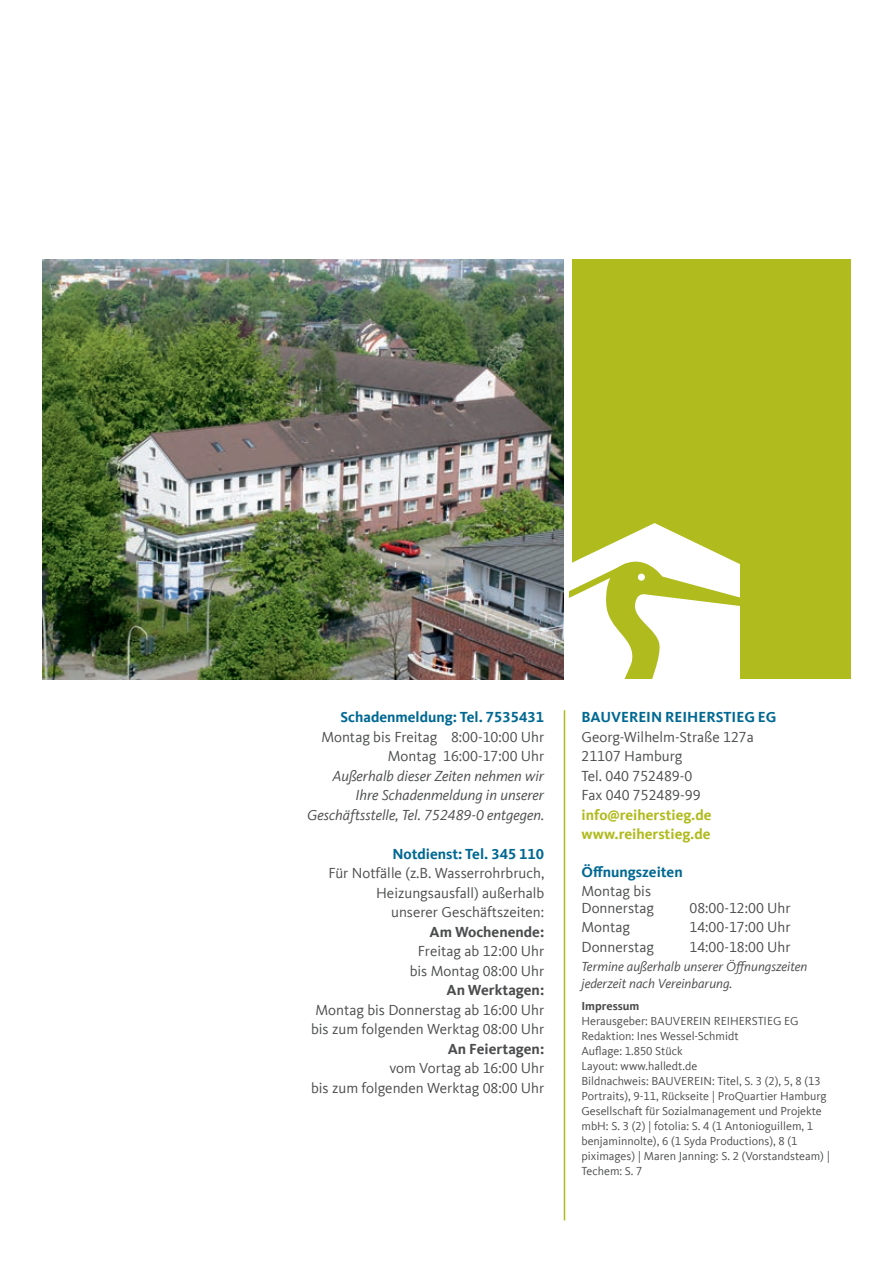
<style>
.page{position:relative;width:893px;height:1263px;background:#fff}
.page>*{position:absolute;margin:0;border:0;box-sizing:border-box;transform-origin:0 0}
.Fließ{font:15px/19.5px "Kievit Offc";color:#4b4c4d;text-align:right}
.Fließ-2{font:italic 15px "Kievit Offc";color:#4b4c4d}
.Fließ-3{font:700 15px "Kievit Offc";color:#006893}
.Fließ-4{font:700 15px "Kievit Offc";color:#4b4c4d}
.Fließ-5{font:700 15px "Kievit Offc";color:#b0bb1d}
.Fließ-6{font:italic 13.5px "Kievit Offc";color:#4b4c4d}
.Fließ-7{font:12px/15px "Kievit Offc";color:#4b4c4d}
.Fließ-8{font:700 12px "Kievit Offc";color:#4b4c4d}
</style>
<div class="page">
<div style="left:572px;top:259px;width:278px;height:420px;background:#b0bb1d"></div>
<img style="left:43px;top:259px;width:520px;height:420px">
<svg style="left:570px;top:523px;width:170px;height:156px"></svg>
<div style="left:638px;top:574px;width:7px;height:7px;background:#fff;border-radius:50%"></div>
<hr style="left:564px;top:710px;width:1px;height:510px;background:#b0bb1d">
<p class="Fließ-3" style="left:340px;top:708px;width:205px">Schadenmeldung: Tel. 7535431</p>
<p class="Fließ" style="left:321px;top:727px;width:224px">Montag bis Freitag 8:00-10:00 Uhr</p>
<p class="Fließ" style="left:388px;top:747px;width:158px">Montag 16:00-17:00 Uhr</p>
<p class="Fließ-2" style="left:333px;top:767px;width:213px">Außerhalb dieser Zeiten nehmen wir</p>
<p class="Fließ-2" style="left:355px;top:786px;width:190px">Ihre Schadenmeldung in unserer</p>
<p class="Fließ-2" style="left:307px;top:806px;width:239px">Geschäftsstelle, Tel. 752489-0 entgegen.</p>
<p class="Fließ-3" style="left:392px;top:845px;width:153px">Notdienst: Tel. 345 110</p>
<p class="Fließ" style="left:328px;top:864px;width:217px">Für Notfälle (z.B. Wasserrohrbruch,<br>Heizungsausfall) außerhalb</p>
<p class="Fließ" style="left:391px;top:903px;width:155px">unserer Geschäftszeiten:</p>
<p class="Fließ-4" style="left:430px;top:923px;width:116px">Am Wochenende:</p>
<p class="Fließ" style="left:418px;top:942px;width:128px">Freitag ab 12:00 Uhr</p>
<p class="Fließ" style="left:410px;top:961px;width:136px">bis Montag 08:00 Uhr</p>
<p class="Fließ-4" style="left:446px;top:981px;width:99px">An Werktagen:</p>
<p class="Fließ" style="left:315px;top:1000px;width:230px">Montag bis Donnerstag ab 16:00 Uhr</p>
<p class="Fließ" style="left:311px;top:1020px;width:235px">bis zum folgenden Werktag 08:00 Uhr</p>
<p class="Fließ-4" style="left:448px;top:1040px;width:98px">An Feiertagen:</p>
<p class="Fließ" style="left:389px;top:1059px;width:156px">vom Vortag ab 16:00 Uhr</p>
<p class="Fließ" style="left:311px;top:1078px;width:235px">bis zum folgenden Werktag 08:00 Uhr</p>
<p class="Fließ-3" style="left:581px;top:708px;width:196px">BAUVEREIN REIHERSTIEG EG</p>
<p class="Fließ" style="left:581px;top:727px;width:174px">Georg-Wilhelm-Straße 127a</p>
<p class="Fließ" style="left:581px;top:747px;width:102px">21107 Hamburg</p>
<p class="Fließ" style="left:581px;top:766px;width:112px">Tel. 040 752489-0</p>
<p class="Fließ" style="left:581px;top:786px;width:121px">Fax 040 752489-99</p>
<p class="Fließ-5" style="left:581px;top:806px;width:132px">info@reiherstieg.de</p>
<p class="Fließ-5" style="left:581px;top:825px;width:130px">www.reiherstieg.de</p>
<p class="Fließ-3" style="left:581px;top:863px;width:103px">Öffnungszeiten</p>
<p class="Fließ" style="left:581px;top:882px;width:71px">Montag bis</p>
<p class="Fließ" style="left:581px;top:898px;width:74px">Donnerstag</p>
<p class="Fließ" style="left:689px;top:898px;width:103px">08:00-12:00 Uhr</p>
<p class="Fließ" style="left:581px;top:918px;width:50px">Montag</p>
<p class="Fließ" style="left:689px;top:918px;width:103px">14:00-17:00 Uhr</p>
<p class="Fließ" style="left:581px;top:937px;width:74px">Donnerstag</p>
<p class="Fließ" style="left:689px;top:937px;width:103px">14:00-18:00 Uhr</p>
<p class="Fließ-6" style="left:581px;top:959px;width:227px">Termine außerhalb unserer Öffnungszeiten</p>
<p class="Fließ-6" style="left:581px;top:975px;width:153px">jederzeit nach Vereinbarung.</p>
<p class="Fließ-8" style="left:581px;top:999px;width:59px">Impressum</p>
<p class="Fließ-7" style="left:581px;top:1014px;width:219px">Herausgeber: BAUVEREIN REIHERSTIEG EG</p>
<p class="Fließ-7" style="left:581px;top:1029px;width:159px">Redaktion: Ines Wessel-Schmidt</p>
<p class="Fließ-7" style="left:581px;top:1044px;width:103px">Auflage: 1.850 Stück</p>
<p class="Fließ-7" style="left:581px;top:1059px;width:117px">Layout: www.halledt.de</p>
<p class="Fließ-7" style="left:581px;top:1074px;width:250px">Bildnachweis: BAUVEREIN: Titel, S. 3 (2), 5, 8 (13<br>Portraits), 9-11, Rückseite | ProQuartier Hamburg Gesellschaft für Sozialmanagement und Projekte mbH: S. 3 (2) | fotolia: S. 4 (1 Antonioguillem, 1 benjaminnolte), 6 (1 Syda Productions), 8 (1 piximages) | Maren Janning: S. 2 (Vorstandsteam) | Techem: S. 7</p>
</div>
